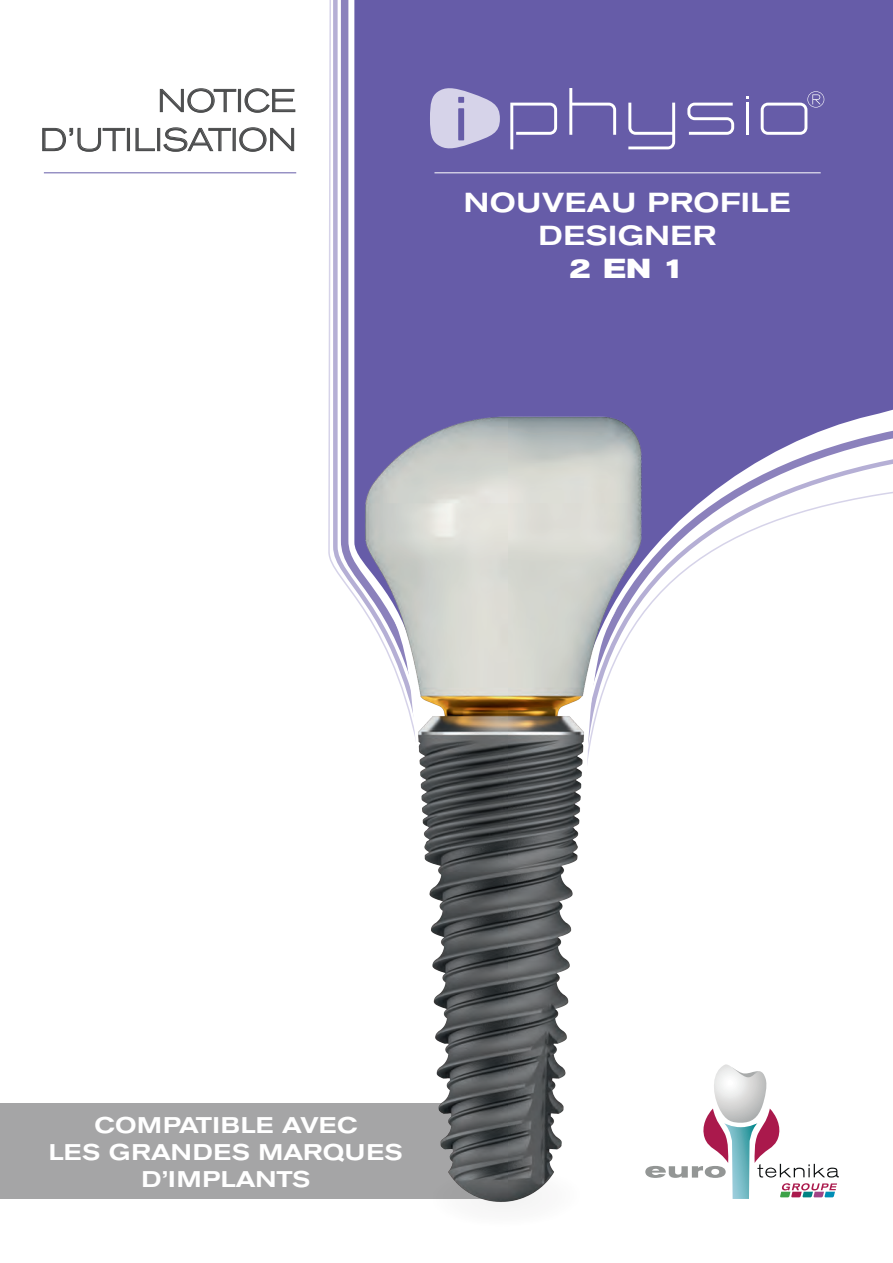
<style>
.page{position:relative;width:893px;height:1263px;background:#fff}
.page>*{position:absolute;margin:0;border:0;box-sizing:border-box;transform-origin:0 0}
.t1{font:300 expanded 31.5px/39px "Akzidenz Grotesk BE";color:#4b4c4d;text-align:right}
.t2{font:500 expanded 27.3px/32.7px "Akzidenz Grotesk BE";letter-spacing:.02em;color:#fff;text-align:center}
.t3{font:700 expanded 27.3px "Akzidenz Grotesk BE";color:#fff}
.t4{font:500 expanded 22.5px/27px "Akzidenz Grotesk BE";letter-spacing:.02em;color:#fff;text-align:center}
</style>
<div class="page">
<div style="left:0;top:1103px;width:493px;height:96px;background:#a5a5a6"></div>
<div style="left:435px;top:0;width:458px;height:384px;background:#665ca8"></div>
<div style="left:427px;top:0;width:8px;height:319px;background:#665ca8"></div>
<svg style="left:328px;top:0;width:97px;height:319px;background:#827ab8"></svg>
<div style="left:691px;top:384px;width:202px;height:32px;background:#665ca8"></div>
<svg style="left:691px;top:416px;width:202px;height:46px"></svg>
<svg style="left:691px;top:462px;width:202px;height:104px"></svg>
<hr style="left:434px;top:172px;width:387px;height:1px;background:#fff">
<svg style="left:430px;top:88px;width:70px;height:61px;background:#b6b1d6"></svg>
<svg style="left:510px;top:103px;width:47px;height:46px;background:#847cb9"></svg>
<svg style="left:687px;top:103px;width:47px;height:32px"></svg>
<svg style="left:628px;top:103px;width:47px;height:46px;background:#857db9"></svg>
<svg style="left:569px;top:88px;width:47px;height:47px;background:#7d75b5"></svg>
<hr style="left:746px;top:103px;width:3px;height:32px;background:#fff">
<svg style="left:761px;top:91px;width:63px;height:44px;background:#7e76b5"></svg>
<img style="left:328px;top:319px;width:363px;height:888px">
<svg style="left:160px;top:88px;width:77px;height:25px"></svg>
<div style="left:238px;top:89px;width:3px;height:23px;border:1px solid #4b4c4d"></div>
<svg style="left:244px;top:88px;width:52px;height:25px"></svg>
<svg style="left:42px;top:128px;width:84px;height:24px"></svg>
<div style="left:127px;top:128px;width:3px;height:23px;border:1px solid #4b4c4d"></div>
<svg style="left:135px;top:128px;width:20px;height:23px"></svg>
<div style="left:158px;top:128px;width:2px;height:23px;border:1px solid #4b4c4d"></div>
<svg style="left:163px;top:127px;width:68px;height:25px"></svg>
<div style="left:233px;top:128px;width:2px;height:23px;border:1px solid #4b4c4d"></div>
<svg style="left:239px;top:127px;width:55px;height:25px"></svg>
<svg style="left:645px;top:1064px;width:194px;height:133px"></svg>
<hr style="left:44px;top:172px;width:252px;height:1px;background:#665ca8">
<h1 class="t1" style="left:40px;top:82px;width:258px">NOTICE<br>D’UTILISATION</h1>
<p class="t2" style="left:464px;top:186px;width:328px">NOUVEAU PROFILE<br>DESIGNER</p>
<p class="t3" style="left:568px;top:252px;width:119px">2 EN 1</p>
<p class="t4" style="left:49px;top:1112px;width:355px">COMPATIBLE AVEC<br>LES GRANDES MARQUES<br>D’IMPLANTS</p>
</div>
